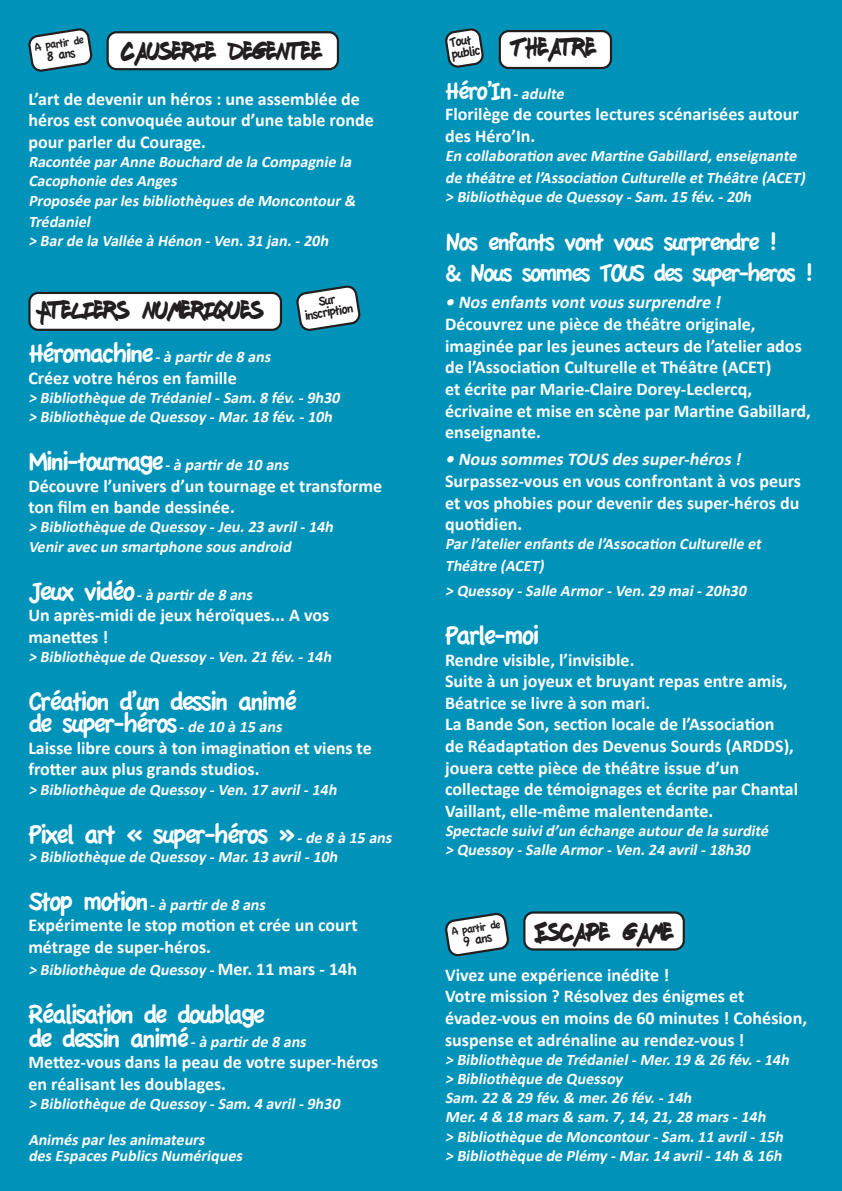
<style>
.page{position:relative;width:842px;height:1191px;background:#0093ba}
.page>*{position:absolute;margin:0;border:0;box-sizing:border-box;transform-origin:0 0}
.t1{font:28px "Apple Casual";letter-spacing:-.1em;color:#fff}
.t2{font:26px "Apple Casual";letter-spacing:-.1em;color:#fff}
.t3{font:26px "Fresh Marker";color:#231f20}
.t4{font:700 18px/21.6px "Calibri";color:#fff}
.t5{font:italic 700 18px "Calibri";color:#fff}
.t6{font:italic 700 16px/21.6px "Calibri";color:#fff}
.t7{font:14px "Apple Casual";color:#231f20}
.t8{font:12px "Apple Casual";color:#231f20}
.s1{font-family:"Apple Casual";font-weight:400;font-style:normal;font-size:28px}
.s2{font-family:"Calibri";font-weight:700;font-style:italic;font-size:16px}
.s3{font-style:normal;font-size:18px}
</style>
<div class="page">
<svg style="left:29px;top:29px;width:63px;height:42px"></svg>
<div style="left:108px;top:32px;width:230px;height:37px;background:#fff;border-radius:9px"></div>
<div style="left:107px;top:31px;width:232px;height:39px;border:2px solid #231f20;border-radius:9px"></div>
<div style="left:29px;top:293px;width:252px;height:37px;background:#fff;border-radius:9px"></div>
<div style="left:28px;top:292px;width:254px;height:39px;border:2px solid #231f20;border-radius:9px"></div>
<svg style="left:445px;top:29px;width:38px;height:38px"></svg>
<div style="left:500px;top:31px;width:111px;height:37px;background:#fff;border-radius:9px"></div>
<div style="left:499px;top:30px;width:113px;height:39px;border:2px solid #231f20;border-radius:9px"></div>
<svg style="left:445px;top:913px;width:63px;height:42px"></svg>
<div style="left:524px;top:912px;width:160px;height:37px;background:#fff;border-radius:9px"></div>
<div style="left:523px;top:911px;width:162px;height:39px;border:2px solid #231f20;border-radius:9px"></div>
<svg style="left:297px;top:286px;width:63px;height:44px;background:#b6ced4"></svg>
<p class="t8" style="left:34px;top:41px;width:51px;rotate:-9deg">A partir de</p>
<p class="t7" style="left:45px;top:49px;width:31px;rotate:-9deg">8 ans</p>
<p class="t3" style="left:122px;top:41px;width:202px">Causerie degentee</p>
<p class="t4" style="left:28px;top:88px;width:347px">L’art de devenir un héros : une assemblée de héros est convoquée autour d’une table ronde pour parler du Courage.</p>
<p class="t6" style="left:28px;top:152px;width:328px;line-height:19.2px">Racontée parAnne Bouchard de la Compagnie la<br>Cacophonie desAnges</p>
<p class="t6" style="left:28px;top:189px;width:332px">Proposée parlesbibliothèquesde Moncontour&amp;<br>Trédaniel</p>
<p class="t6" style="left:28px;top:230px;width:305px">&gt; Barde la Vallée à Hénon -Ven.31 jan.-20h</p>
<p class="t3" style="left:39px;top:299px;width:225px">Ateliers numeriques</p>
<p class="t7" style="left:303px;top:308px;width:51px;rotate:-9deg">inscription</p>
<p class="t6" style="left:28px;top:346px;width:247px"><span class="s1">Héromachine</span> -à partirde 8 ans</p>
<p class="t4" style="left:28px;top:367px;width:210px">Créez votre héros en famille</p>
<p class="t6" style="left:28px;top:387px;width:316px">&gt; Bibliothèque de Trédaniel-Sam.8 fév.-9h30</p>
<p class="t6" style="left:28px;top:406px;width:309px">&gt; Bibliothèque de Quessoy -Mar.18 fév.-10h</p>
<p class="t6" style="left:28px;top:454px;width:265px"><span class="s1">Mini-tournage</span> -à partirde 10 ans</p>
<p class="t4" style="left:28px;top:475px;width:355px">Découvre l’univers d’un tournage et transforme ton film en bande dessinée.</p>
<p class="t6" style="left:28px;top:516px;width:310px">&gt; Bibliothèque de Quessoy -Jeu.23 avril-14h</p>
<p class="t6" style="left:28px;top:535px;width:268px">Veniravecun smartphone sousandroid</p>
<p class="t6" style="left:28px;top:583px;width:229px"><span class="s1">Jeux vidéo</span> -à partirde 8 ans</p>
<p class="t4" style="left:28px;top:604px;width:302px">Un après-midi de jeux héroïques... A vos manettes !</p>
<p class="t6" style="left:28px;top:646px;width:308px">&gt; Bibliothèque de Quessoy -Ven.21 fév.-14h</p>
<p class="t1" style="left:28px;top:686px;width:270px">Création d’un dessin animé</p>
<p class="t1" style="left:28px;top:708px;width:259px">de super-héros <span class="s2">-de 10 à 15 ans</span></p>
<p class="t4" style="left:28px;top:737px;width:345px">Laisse libre cours à ton imagination et viens te frotter aux plus grands studios.</p>
<p class="t6" style="left:28px;top:778px;width:313px">&gt; Bibliothèque de Quessoy -Ven.17 avril-14h</p>
<p class="t1" style="left:28px;top:819px;width:368px">Pixel art « super-héros » <span class="s2">-de 8 à 15 ans</span></p>
<p class="t6" style="left:28px;top:845px;width:314px">&gt; Bibliothèque de Quessoy -Mar.13 avril-10h</p>
<p class="t6" style="left:28px;top:893px;width:242px"><span class="s1">Stop motion</span> -à partirde 8 ans</p>
<p class="t4" style="left:28px;top:914px;width:331px">Expérimente le stop motion et crée un court métrage de super-héros.</p>
<p class="t6" style="left:28px;top:958px;width:330px">&gt; Bibliothèque de Quessoy -<span class="s3">M e r. 1 1 m a r s - 1 4 h</span></p>
<p class="t1" style="left:28px;top:999px;width:239px">Réalisation de doublage</p>
<p class="t6" style="left:28px;top:1030px;width:283px"><span class="s1">de dessin animé</span> -à partirde 8 ans</p>
<p class="t4" style="left:28px;top:1051px;width:352px">Mettez-vous dans la peau de votre super-héros en réalisant les doublages.</p>
<p class="t6" style="left:28px;top:1093px;width:317px">&gt; Bibliothèque de Quessoy -Sam.4 avril-9h30</p>
<p class="t6" style="left:28px;top:1129px;width:181px">Animésparlesanimateurs</p>
<p class="t6" style="left:28px;top:1145px;width:219px">desEspacesPublicsNumériques</p>
<p class="t7" style="left:448px;top:36px;width:24px;rotate:-9deg">Tout</p>
<p class="t7" style="left:450px;top:47px;width:31px;rotate:-9deg">public</p>
<p class="t3" style="left:510px;top:36px;width:87px">Theatre</p>
<p class="t2" style="left:445px;top:77px;width:124px">Héro’In <span class="s2">-adulte</span></p>
<p class="t4" style="left:445px;top:103px;width:355px">Florilège de courtes lectures scénarisées autour des Héro’In.</p>
<p class="t6" style="left:445px;top:145px;width:365px">En collaboration avecMartine Gabillard,enseignante de théâtre etl’Association Culturelle etThéâtre (ACET)</p>
<p class="t6" style="left:445px;top:186px;width:311px">&gt; Bibliothèque de Quessoy -Sam.15 fév.-20h</p>
<p class="t2" style="left:445px;top:228px;width:334px">Nos enfants vont vous surprendre !</p>
<p class="t2" style="left:445px;top:259px;width:370px">&amp; Nous sommes TOUS des super-heros !</p>
<p class="t5" style="left:445px;top:291px;width:281px">• Nosenfantsvontvoussurprendre !</p>
<p class="t4" style="left:445px;top:313px;width:367px">Découvrez une pièce de théâtre originale, imaginée par les jeunes acteurs de l’atelier ados de l’Association Culturelle et Théâtre (ACET)<br>et écrite par Marie-Claire Dorey-Leclercq, écrivaine et mise en scène par Martine Gabillard, enseignante.</p>
<p class="t5" style="left:445px;top:448px;width:301px">• NoussommesTOUS dessuper-héros!</p>
<p class="t4" style="left:445px;top:470px;width:358px;text-align:justify">Surpassez-vous en vous confrontant à vos peurs et vos phobies pour devenir des super-héros du quotidien.</p>
<p class="t6" style="left:445px;top:533px;width:321px">Parl’atelierenfantsde l’Assocation Culturelle et<br>Théâtre (ACET)</p>
<p class="t6" style="left:445px;top:580px;width:306px">&gt; Quessoy -Salle Armor-Ven.29 mai-20h30</p>
<p class="t1" style="left:445px;top:620px;width:96px">Parle-moi</p>
<p class="t4" style="left:445px;top:649px;width:191px">Rendre visible, l’invisible.</p>
<p class="t4" style="left:445px;top:670px;width:344px">Suite à un joyeux et bruyant repas entre amis,<br>Béatrice se livre à son mari.</p>
<p class="t4" style="left:445px;top:713px;width:355px">La Bande Son, section locale de l’Association<br>de Réadaptation des Devenus Sourds (ARDDS), jouera cette pièce de théâtre issue d’un collectage de témoignages et écrite par Chantal Vaillant, elle-même malentendante.</p>
<p class="t6" style="left:445px;top:820px;width:328px">Spectacle suivid’un échange autourde la surdité</p>
<p class="t6" style="left:445px;top:839px;width:310px">&gt; Quessoy -Salle Armor-Ven.24 avril-18h30</p>
<p class="t8" style="left:450px;top:925px;width:51px;rotate:-9deg">A partir de</p>
<p class="t7" style="left:462px;top:934px;width:31px;rotate:-9deg">9 ans</p>
<p class="t3" style="left:535px;top:921px;width:140px">Escape game</p>
<p class="t4" style="left:445px;top:964px;width:226px">Vivez une expérience inédite !</p>
<p class="t4" style="left:445px;top:985px;width:363px">Votre mission ? Résolvez des énigmes et évadez-vous en moins de 60 minutes ! Cohésion, suspense et adrénaline au rendez-vous !</p>
<p class="t6" style="left:445px;top:1048px;width:349px">&gt; Bibliothèque de Trédaniel-Mer.19 &amp; 26 fév.-14h</p>
<p class="t6" style="left:445px;top:1067px;width:182px">&gt; Bibliothèque de Quessoy</p>
<p class="t6" style="left:445px;top:1087px;width:252px">Sam.22 &amp; 29 fév.&amp; mer.26 fév.-14h</p>
<p class="t6" style="left:445px;top:1106px;width:326px">Mer.4 &amp; 18 mars&amp; sam.7,14,21,28 mars-14h</p>
<p class="t6" style="left:445px;top:1125px;width:343px">&gt; Bibliothèque de Moncontour-Sam.11 avril-15h</p>
<p class="t6" style="left:445px;top:1144px;width:342px">&gt; Bibliothèque de Plémy -Mar.14 avril-14h &amp; 16h</p>
</div>
